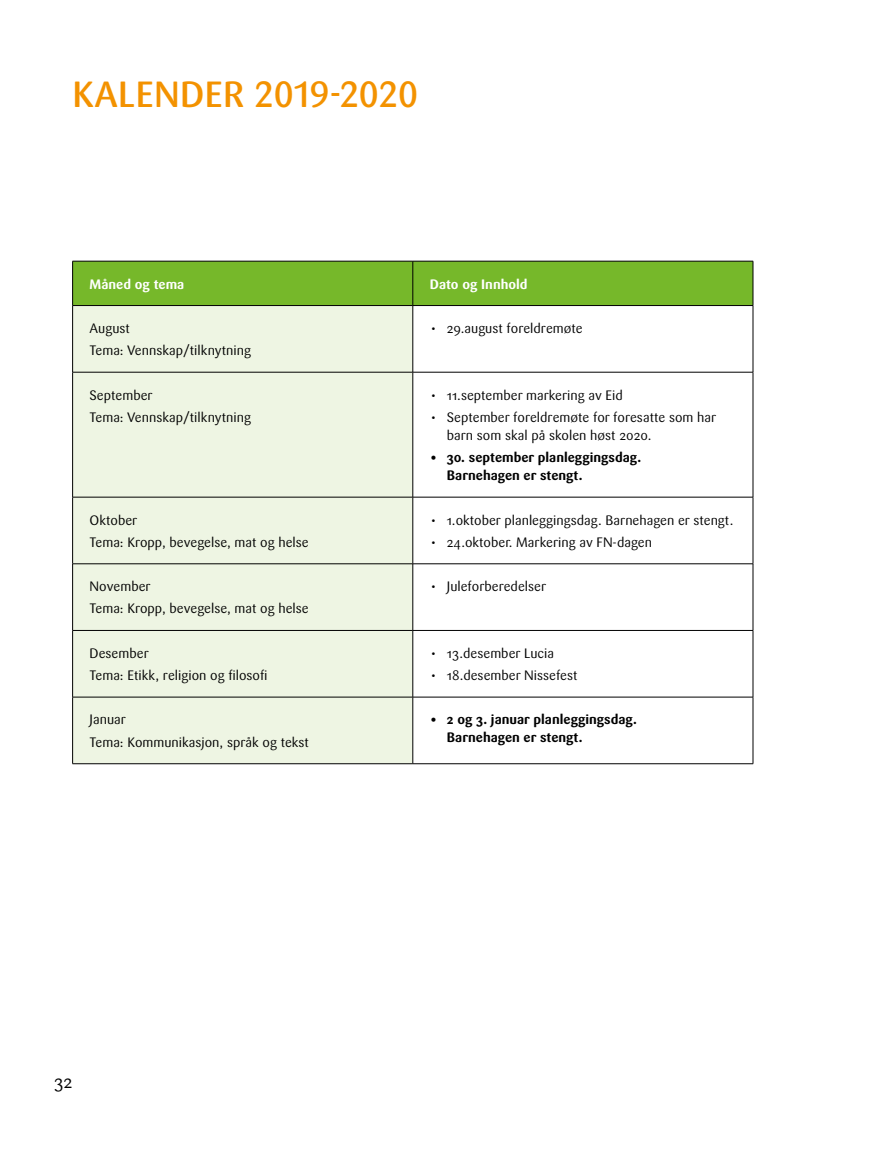
<style>
.page{position:relative;width:893px;height:1149px;background:#fff}
.page>*{position:absolute;margin:0;border:0;box-sizing:border-box;transform-origin:0 0}
.t1{font:500 36px "Sari OT";letter-spacing:.01em;color:#f39200}
.t2{font:18px "Sari OT";color:#000}
.t3{font:13.5px/22.2px "Sari OT";color:#000}
.t4{font:700 13.5px/18px "Sari OT";color:#000}
.t5{font:700 13.5px "Sari OT";color:#fff}
</style>
<div class="page">
<div style="left:73px;top:262px;width:680px;height:43px;background:#76b82a"></div>
<div style="left:73px;top:306px;width:340px;height:457px;background:#eef5e3"></div>
<hr style="left:72px;top:261px;width:341px;height:1px;background:#000">
<hr style="left:72px;top:261px;width:1px;height:44px;background:#000">
<hr style="left:413px;top:261px;width:340px;height:1px;background:#000">
<hr style="left:413px;top:261px;width:1px;height:44px;background:#000">
<hr style="left:753px;top:261px;width:1px;height:44px;background:#000">
<hr style="left:72px;top:305px;width:341px;height:1px;background:#000">
<hr style="left:72px;top:305px;width:1px;height:67px;background:#000">
<hr style="left:413px;top:305px;width:340px;height:1px;background:#000">
<hr style="left:413px;top:305px;width:1px;height:67px;background:#000">
<hr style="left:753px;top:305px;width:1px;height:67px;background:#000">
<hr style="left:72px;top:372px;width:341px;height:1px;background:#000">
<hr style="left:72px;top:372px;width:1px;height:125px;background:#000">
<hr style="left:413px;top:372px;width:340px;height:1px;background:#000">
<hr style="left:413px;top:372px;width:1px;height:125px;background:#000">
<hr style="left:753px;top:372px;width:1px;height:125px;background:#000">
<hr style="left:72px;top:496px;width:341px;height:1px;background:#000">
<hr style="left:72px;top:497px;width:1px;height:66px;background:#000">
<hr style="left:413px;top:496px;width:340px;height:1px;background:#000">
<hr style="left:413px;top:497px;width:1px;height:66px;background:#000">
<hr style="left:753px;top:497px;width:1px;height:66px;background:#000">
<hr style="left:72px;top:563px;width:341px;height:1px;background:#000">
<hr style="left:72px;top:564px;width:1px;height:66px;background:#000">
<hr style="left:413px;top:563px;width:340px;height:1px;background:#000">
<hr style="left:413px;top:564px;width:1px;height:66px;background:#000">
<hr style="left:753px;top:564px;width:1px;height:66px;background:#000">
<hr style="left:72px;top:630px;width:341px;height:1px;background:#000">
<hr style="left:72px;top:630px;width:1px;height:66px;background:#000">
<hr style="left:413px;top:630px;width:340px;height:1px;background:#000">
<hr style="left:413px;top:630px;width:1px;height:66px;background:#000">
<hr style="left:753px;top:630px;width:1px;height:66px;background:#000">
<hr style="left:72px;top:696px;width:341px;height:1px;background:#000">
<hr style="left:72px;top:697px;width:1px;height:66px;background:#000">
<hr style="left:413px;top:696px;width:340px;height:1px;background:#000">
<hr style="left:413px;top:697px;width:1px;height:66px;background:#000">
<hr style="left:753px;top:697px;width:1px;height:66px;background:#000">
<hr style="left:72px;top:763px;width:341px;height:1px;background:#000">
<hr style="left:413px;top:763px;width:340px;height:1px;background:#000">
<h1 class="t1" style="left:73px;top:71px;width:347px">KALENDER 2019-2020</h1>
<p class="t5" style="left:90px;top:275px;width:96px">Måned og tema</p>
<p class="t5" style="left:430px;top:275px;width:99px">Dato og Innhold</p>
<p class="t3" style="left:90px;top:317px;width:163px">August<br>Tema: Vennskap/tilknytning</p>
<p class="t3" style="left:430px;top:317px;width:154px">• 29.august foreldremøte</p>
<p class="t3" style="left:90px;top:383px;width:163px">September<br>Tema: Vennskap/tilknytning</p>
<p class="t3" style="left:430px;top:383px;width:195px">• 11.september markering av Eid</p>
<p class="t3" style="left:447px;top:408px;width:271px;line-height:18px;text-indent:-17px">• September foreldremøte for foresatte som har barn som skal på skolen høst 2020.</p>
<p class="t4" style="left:447px;top:448px;width:196px;text-indent:-17px">• 30. september planleggingsdag.<br>Barnehagen er stengt.</p>
<p class="t3" style="left:90px;top:508px;width:221px">Oktober<br>Tema: Kropp, bevegelse, mat og helse</p>
<p class="t3" style="left:430px;top:508px;width:305px">• 1.oktober planleggingsdag. Barnehagen er stengt.</p>
<p class="t3" style="left:430px;top:530px;width:224px">• 24.oktober. Markering av FN-dagen</p>
<p class="t3" style="left:90px;top:575px;width:221px">November<br>Tema: Kropp, bevegelse, mat og helse</p>
<p class="t3" style="left:430px;top:575px;width:118px">• Juleforberedelser</p>
<p class="t3" style="left:90px;top:641px;width:179px">Desember<br>Tema: Etikk, religion og filosofi</p>
<p class="t3" style="left:430px;top:641px;width:126px">• 13.desember Lucia</p>
<p class="t3" style="left:430px;top:664px;width:149px">• 18.desember Nissefest</p>
<p class="t3" style="left:90px;top:708px;width:221px">Januar<br>Tema: Kommunikasjon, språk og tekst</p>
<p class="t4" style="left:447px;top:710px;width:192px;text-indent:-17px">• 2 og 3. januar planleggingsdag.<br>Barnehagen er stengt.</p>
<h2 class="t2" style="left:54px;top:1069px;width:20px">32</h2>
</div>
